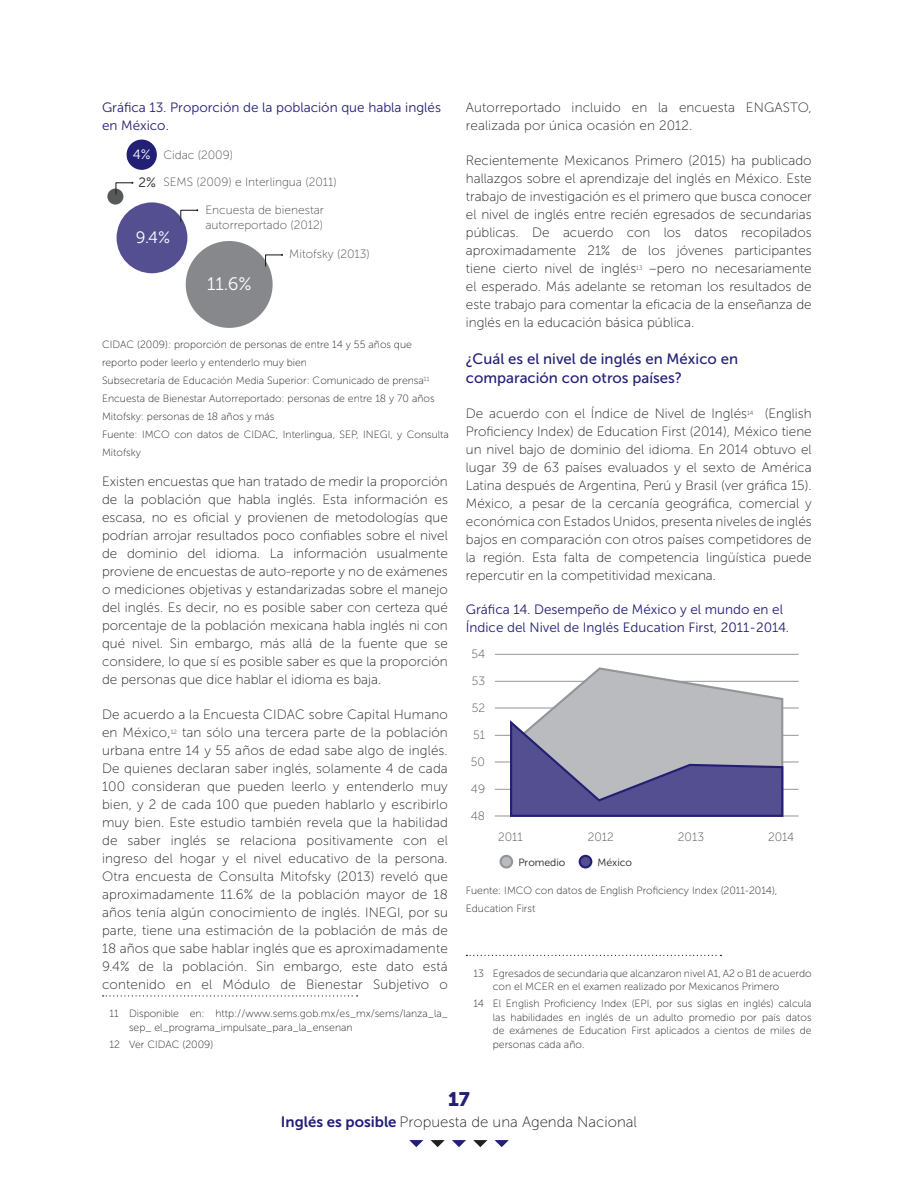
<style>
.page{position:relative;width:918px;height:1188px;background:#fff}
.page>*{position:absolute;margin:0;border:0;box-sizing:border-box;transform-origin:0 0}
.t1{font:19.5px "Museo Sans 900";color:#231f75}
.t2{font:18px "Museo Sans 300";color:#fff}
.t3{font:16.5px "Museo Sans 300";color:#fff}
.t4{font:15px/19.5px "Museo Sans 500";color:#231f75}
.t5{font:15px "Museo Sans 100";color:#231f20}
.t6{font:13.5px/18px "Museo Sans 100";color:#231f20;text-align:justify}
.t7{font:13.5px/18px "Museo Sans 300";color:#231f75}
.t8{font:13.5px "Museo Sans 300";color:#fff}
.t9{font:13.5px "Museo Sans 300";color:#231f20}
.t10{font:12px/15px "Museo Sans 100";color:#4b4c4d}
.t11{font:10.5px/18px "Museo Sans 100";color:#231f20}
.t12{font:10.5px "Museo Sans 300";color:#231f20}
.s1{font-family:"Museo Sans 700";color:#231f75}
</style>
<div class="page">
<svg style="left:409px;top:1140px;width:14px;height:7px"></svg>
<svg style="left:431px;top:1140px;width:14px;height:7px"></svg>
<svg style="left:452px;top:1140px;width:14px;height:7px"></svg>
<svg style="left:473px;top:1140px;width:14px;height:7px"></svg>
<svg style="left:495px;top:1140px;width:14px;height:7px"></svg>
<svg style="left:103px;top:995px;width:255px;height:2px"></svg>
<svg style="left:466px;top:955px;width:255px;height:1px"></svg>
<div style="left:127px;top:140px;width:30px;height:30px;background:#231f75;border-radius:50%"></div>
<div style="left:107px;top:189px;width:16px;height:16px;background:#57585a;border-radius:50%"></div>
<div style="left:117px;top:202px;width:70px;height:71px;background:#534f91;border-radius:50%"></div>
<div style="left:186px;top:241px;width:87px;height:87px;background:#86888b;border-radius:50%"></div>
<svg style="left:115px;top:182px;width:18px;height:13px"></svg>
<svg style="left:180px;top:209px;width:18px;height:14px"></svg>
<svg style="left:265px;top:254px;width:18px;height:13px"></svg>
<hr style="left:495px;top:789px;width:304px;height:1px;background:#939598">
<hr style="left:495px;top:816px;width:304px;height:1px;background:#939598">
<hr style="left:495px;top:735px;width:304px;height:1px;background:#939598">
<hr style="left:495px;top:762px;width:304px;height:1px;background:#939598">
<hr style="left:495px;top:681px;width:304px;height:1px;background:#939598">
<hr style="left:495px;top:654px;width:304px;height:1px;background:#939598">
<hr style="left:495px;top:708px;width:304px;height:1px;background:#939598">
<div style="left:501px;top:856px;width:11px;height:11px;background:#babbbe;border-radius:50%"></div>
<div style="left:500px;top:855px;width:13px;height:14px;border:2px solid #939598;border-radius:50%"></div>
<div style="left:580px;top:856px;width:11px;height:11px;background:#534f91;border-radius:50%"></div>
<div style="left:579px;top:855px;width:13px;height:14px;border:2px solid #231f75;border-radius:50%"></div>
<svg style="left:508px;top:667px;width:276px;height:150px;background:#a0a0b7"></svg>
<p class="t7" style="left:102px;top:99px;width:341px">Gráfica 13. Proporción de la población que habla inglés en México.</p>
<p class="t10" style="left:163px;top:147px;width:71px">Cidac (2009)</p>
<p class="t10" style="left:163px;top:175px;width:175px">SEMS (2009) e Interlingua (2011)</p>
<p class="t10" style="left:205px;top:203px;width:120px">Encuesta de bienestar autorreportado (2012)</p>
<p class="t10" style="left:289px;top:247px;width:82px">Mitofsky (2013)</p>
<p class="t8" style="left:133px;top:147px;width:19px">4%</p>
<p class="t9" style="left:138px;top:175px;width:19px">2%</p>
<p class="t3" style="left:136px;top:228px;width:36px">9.4%</p>
<h2 class="t2" style="left:207px;top:274px;width:46px">11.6%</h2>
<p class="t11" style="left:102px;top:336px;width:348px">CIDAC (2009): proporción de personas de entre 14 y 55 años que reporto poder leerlo y entenderlo muy bien<br>Subsecretaría de Educación Media Superior: Comunicado de prensa<sup>11<br></sup>Encuesta de Bienestar Autorreportado: personas de entre 18 y 70 años Mitofsky: personas de 18 años y más<br>Fuente: IMCO con datos de CIDAC, Interlingua, SEP, INEGI, y Consulta Mitofsky</p>
<p class="t6" style="left:102px;top:473px;width:347px">Existen encuestas que han tratado de medir la proporción de la población que habla inglés. Esta información es escasa, no es oficial y provienen de metodologías que podrían arrojar resultados poco confiables sobre el nivel de dominio del idioma. La información usualmente proviene de encuestas de auto-reporte y no de exámenes o mediciones objetivas y estandarizadas sobre el manejo del inglés. Es decir, no es posible saber con certeza qué porcentaje de la población mexicana habla inglés ni con qué nivel. Sin embargo, más allá de la fuente que se considere, lo que sí es posible saber es que la proporción de personas que dice hablar el idioma es baja.</p>
<p class="t6" style="left:102px;top:706px;width:347px">De acuerdo a la Encuesta CIDAC sobre Capital Humano en México,<sup>12</sup> tan sólo una tercera parte de la población urbana entre 14 y 55 años de edad sabe algo de inglés.<br>De quienes declaran saber inglés, solamente 4 de cada 100 consideran que pueden leerlo y entenderlo muy bien, y 2 de cada 100 que pueden hablarlo y escribirlo muy bien. Este estudio también revela que la habilidad de saber inglés se relaciona positivamente con el ingreso del hogar y el nivel educativo de la persona.<br>Otra encuesta de Consulta Mitofsky (2013) reveló que aproximadamente 11.6% de la población mayor de 18 años tenía algún conocimiento de inglés. INEGI, por su parte, tiene una estimación de la población de más de 18 años que sabe hablar inglés que es aproximadamente 9.4% de la población. Sin embargo, este dato está contenido en el Módulo de Bienestar Subjetivo o</p>
<p class="t11" style="left:129px;top:1007px;width:320px;line-height:13.5px;text-indent:-19px">11 Disponible en: http://www.sems.gob.mx/es_mx/sems/lanza_la_ sep_ el_programa_impulsate_para_la_ensenan</p>
<p class="t11" style="left:110px;top:1035px;width:105px">12 Ver CIDAC (2009)</p>
<p class="t6" style="left:466px;top:99px;width:347px">Autorreportado incluido en la encuesta ENGASTO, realizada por única ocasión en 2012.</p>
<p class="t6" style="left:466px;top:152px;width:347px">Recientemente Mexicanos Primero (2015) ha publicado hallazgos sobre el aprendizaje del inglés en México. Este trabajo de investigación es el primero que busca conocer el nivel de inglés entre recién egresados de secundarias públicas. De acuerdo con los datos recopilados aproximadamente 21% de los jóvenes participantes tiene cierto nivel de inglés<sup>13</sup> –pero no necesariamente el esperado. Más adelante se retoman los resultados de este trabajo para comentar la eficacia de la enseñanza de inglés en la educación básica pública.</p>
<p class="t4" style="left:466px;top:349px;width:274px">¿Cuál es el nivel de inglés en México en comparación con otros países?</p>
<p class="t6" style="left:466px;top:405px;width:347px">De acuerdo con el Índice de Nivel de Inglés<sup>14</sup> (English Proficiency Index) de Education First (2014), México tiene un nivel bajo de dominio del idioma. En 2014 obtuvo el lugar 39 de 63 países evaluados y el sexto de América Latina después de Argentina, Perú y Brasil (ver gráfica 15).<br>México, a pesar de la cercanía geográfica, comercial y económica con Estados Unidos, presenta niveles de inglés bajos en comparación con otros países competidores de la región. Esta falta de competencia lingüística puede repercutir en la competitividad mexicana.</p>
<p class="t7" style="left:466px;top:600px;width:325px">Gráfica 14. Desempeño de México y el mundo en el<br>Índice del Nivel de Inglés Education First, 2011-2014.</p>
<p class="t10" style="left:471px;top:647px;width:15px">54</p>
<p class="t10" style="left:472px;top:674px;width:15px">53</p>
<p class="t10" style="left:472px;top:701px;width:15px">52</p>
<p class="t10" style="left:473px;top:728px;width:13px">51</p>
<p class="t10" style="left:471px;top:755px;width:16px">50</p>
<p class="t10" style="left:471px;top:782px;width:16px">49</p>
<p class="t10" style="left:471px;top:809px;width:16px">48</p>
<p class="t10" style="left:498px;top:830px;width:26px">2011</p>
<p class="t10" style="left:588px;top:830px;width:28px">2012</p>
<p class="t10" style="left:678px;top:830px;width:28px">2013</p>
<p class="t10" style="left:768px;top:830px;width:28px">2014</p>
<p class="t12" style="left:518px;top:857px;width:49px">Promedio</p>
<p class="t12" style="left:598px;top:857px;width:36px">México</p>
<p class="t11" style="left:466px;top:882px;width:313px">Fuente: IMCO con datos de English Proficiency Index (2011-2014),<br>Education First</p>
<p class="t11" style="left:493px;top:966px;width:320px;line-height:13.5px;text-indent:-19px">13 Egresados de secundaria que alcanzaron nivel A1, A2 o B1 de acuerdo con el MCER en el examen realizado por Mexicanos Primero</p>
<p class="t11" style="left:493px;top:997px;width:320px;line-height:13.5px;text-align:justify;text-indent:-19px">14 El English Proficiency Index (EPI, por sus siglas en inglés) calcula las habilidades en inglés de un adulto promedio por país datos de exámenes de Education First aplicados a cientos de miles de personas cada año.</p>
<h1 class="t1" style="left:448px;top:1088px;width:23px">17</h1>
<p class="t5" style="left:281px;top:1114px;width:358px"><span class="s1">Inglés es posible</span> Propuesta de una Agenda Nacional</p>
</div>
